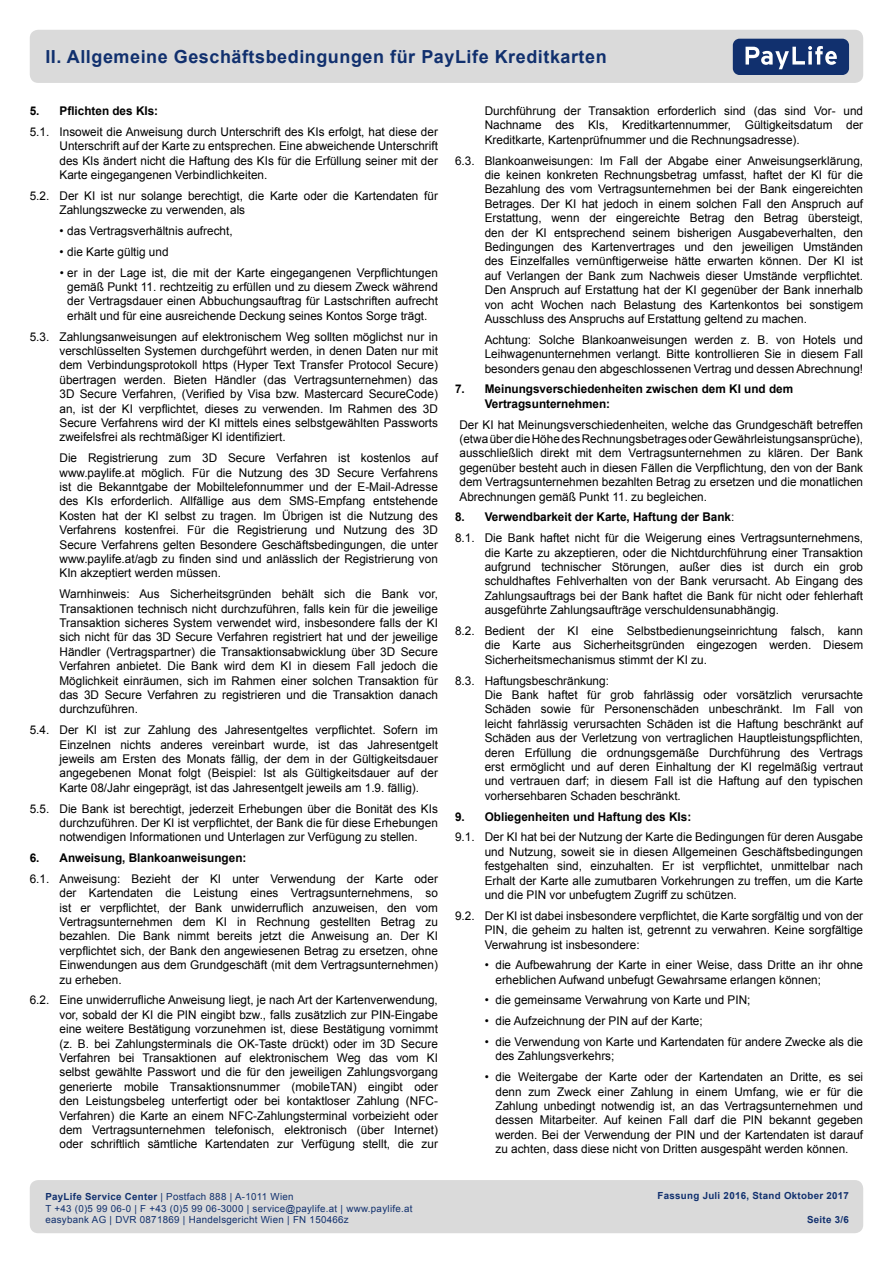
<style>
.page{position:relative;width:893px;height:1263px;background:#fff}
.page>*{position:absolute;margin:0;border:0;box-sizing:border-box;transform-origin:0 0}
.t1{font:700 18px "Arial";letter-spacing:.03em;color:#11306e}
.t2{font:12px/14.4px "Arial";color:#000;text-align:justify}
.t3{font:700 12px/14.4px "Arial";color:#000}
.t4{font:9.75px/11.7px "Arial";letter-spacing:.03em;color:#11306e}
.t5{font:700 9.75px "Arial";letter-spacing:.03em;color:#11306e}
.s1{font-weight:700}
</style>
<div class="page">
<div style="left:30px;top:1180px;width:833px;height:53px;background:#dadada;border-radius:9px"></div>
<div style="left:30px;top:30px;width:833px;height:53px;background:#dadada;border-radius:9px"></div>
<div style="left:733px;top:39px;width:116px;height:36px;background:#11306e;border-radius:7px"></div>
<svg style="left:745px;top:46px;width:92px;height:23px"></svg>
<h1 class="t1" style="left:45px;top:45px;width:563px">II. Allgemeine Geschäftsbedingungen für PayLife Kreditkarten</h1>
<p class="t3" style="left:30px;top:104px;width:130px">5. Pflichten des KIs:</p>
<p class="t2" style="left:60px;top:125px;width:380px;text-indent:-30px">5.1. Insoweit die Anweisung durch Unterschrift des KIs erfolgt, hat diese der Unterschrift auf der Karte zu entsprechen. Eine abweichende Unterschrift des KIs ändert nicht die Haftung des KIs für die Erfüllung seiner mit der Karte eingegangenen Verbindlichkeiten.</p>
<p class="t2" style="left:60px;top:189px;width:380px;text-indent:-30px">5.2. Der KI ist nur solange berechtigt, die Karte oder die Kartendaten für<br>Zahlungszwecke zu verwenden, als</p>
<p class="t2" style="left:60px;top:224px;width:175px">• das Vertragsverhältnis aufrecht,</p>
<p class="t2" style="left:60px;top:244px;width:111px">• die Karte gültig und</p>
<p class="t2" style="left:67px;top:265px;width:372px;text-indent:-8px">• er in der Lage ist, die mit der Karte eingegangenen Verpflichtungen gemäß Punkt 11. rechtzeitig zu erfüllen und zu diesem Zweck während der Vertragsdauer einen Abbuchungsauftrag für Lastschriften aufrecht erhält und für eine ausreichende Deckung seines Kontos Sorge trägt.</p>
<p class="t2" style="left:60px;top:329px;width:380px;text-indent:-30px">5.3. Zahlungsanweisungen auf elektronischem Weg sollten möglichst nur in verschlüsselten Systemen durchgeführt werden, in denen Daten nur mit dem Verbindungsprotokoll https (Hyper Text Transfer Protocol Secure) übertragen werden. Bieten Händler (das Vertragsunternehmen) das 3D Secure Verfahren, (Verified by Visa bzw. Mastercard SecureCode) an, ist der KI verpflichtet, dieses zu verwenden. Im Rahmen des 3D Secure Verfahrens wird der KI mittels eines selbstgewählten Passworts zweifelsfrei als rechtmäßiger KI identifiziert.</p>
<p class="t2" style="left:60px;top:451px;width:380px">Die Registrierung zum 3D Secure Verfahren ist kostenlos auf www.paylife.at möglich. Für die Nutzung des 3D Secure Verfahrens ist die Bekanntgabe der Mobiltelefonnummer und der E-Mail-Adresse des KIs erforderlich. Allfällige aus dem SMS-Empfang entstehende Kosten hat der KI selbst zu tragen. Im Übrigen ist die Nutzung des Verfahrens kostenfrei. Für die Registrierung und Nutzung des 3D Secure Verfahrens gelten Besondere Geschäftsbedingungen, die unter www.paylife.at/agb zu finden sind und anlässlich der Registrierung von KIn akzeptiert werden müssen.</p>
<p class="t2" style="left:60px;top:587px;width:380px">Warnhinweis: Aus Sicherheitsgründen behält sich die Bank vor, Transaktionen technisch nicht durchzuführen, falls kein für die jeweilige Transaktion sicheres System verwendet wird, insbesondere falls der KI sich nicht für das 3D Secure Verfahren registriert hat und der jeweilige Händler (Vertragspartner) die Transaktionsabwicklung über 3D Secure Verfahren anbietet. Die Bank wird dem KI in diesem Fall jedoch die Möglichkeit einräumen, sich im Rahmen einer solchen Transaktion für das 3D Secure Verfahren zu registrieren und die Transaktion danach durchzuführen.</p>
<p class="t2" style="left:60px;top:723px;width:380px;text-indent:-30px">5.4. Der KI ist zur Zahlung des Jahresentgeltes verpflichtet. Sofern im Einzelnen nichts anderes vereinbart wurde, ist das Jahresentgelt jeweils am Ersten des Monats fällig, der dem in der Gültigkeitsdauer angegebenen Monat folgt (Beispiel: Ist als Gültigkeitsdauer auf der Karte 08/Jahr eingeprägt, ist das Jahresentgelt jeweils am 1.9. fällig).</p>
<p class="t2" style="left:60px;top:801px;width:380px;text-indent:-30px">5.5. Die Bank ist berechtigt, jederzeit Erhebungen über die Bonität des KIs durchzuführen. Der KI ist verpflichtet, der Bank die für diese Erhebungen notwendigen Informationen und Unterlagen zur Verfügung zu stellen.</p>
<p class="t3" style="left:30px;top:851px;width:218px">6. Anweisung, Blankoanweisungen:</p>
<p class="t2" style="left:60px;top:871px;width:380px;text-indent:-30px">6.1. Anweisung: Bezieht der KI unter Verwendung der Karte oder der Kartendaten die Leistung eines Vertragsunternehmens, so ist er verpflichtet, der Bank unwiderruflich anzuweisen, den vom Vertragsunternehmen dem KI in Rechnung gestellten Betrag zu bezahlen. Die Bank nimmt bereits jetzt die Anweisung an. Der KI verpflichtet sich, der Bank den angewiesenen Betrag zu ersetzen, ohne Einwendungen aus dem Grundgeschäft (mit dem Vertragsunternehmen) zu erheben.</p>
<p class="t2" style="left:60px;top:993px;width:380px;text-indent:-30px">6.2. Eine unwiderrufliche Anweisung liegt, je nach Art der Kartenverwendung, vor, sobald der KI die PIN eingibt bzw., falls zusätzlich zur PIN-Eingabe eine weitere Bestätigung vorzunehmen ist, diese Bestätigung vornimmt (z. B. bei Zahlungsterminals die OK-Taste drückt) oder im 3D Secure Verfahren bei Transaktionen auf elektronischem Weg das vom KI selbst gewählte Passwort und die für den jeweiligen Zahlungsvorgang generierte mobile Transaktionsnummer (mobileTAN) eingibt oder den Leistungsbeleg unterfertigt oder bei kontaktloser Zahlung (NFC-Verfahren) die Karte an einem NFC-Zahlungsterminal vorbeizieht oder dem Vertragsunternehmen telefonisch, elektronisch (über Internet) oder schriftlich sämtliche Kartendaten zur Verfügung stellt, die zur</p>
<p class="t2" style="left:485px;top:104px;width:380px">Durchführung der Transaktion erforderlich sind (das sind Vor- und Nachname des KIs, Kreditkartennummer, Gültigkeitsdatum der Kreditkarte, Kartenprüfnummer und die Rechnungsadresse).</p>
<p class="t2" style="left:485px;top:153px;width:380px;text-indent:-30px">6.3. Blankoanweisungen: Im Fall der Abgabe einer Anweisungserklärung, die keinen konkreten Rechnungsbetrag umfasst, haftet der KI für die Bezahlung des vom Vertragsunternehmen bei der Bank eingereichten Betrages. Der KI hat jedoch in einem solchen Fall den Anspruch auf Erstattung, wenn der eingereichte Betrag den Betrag übersteigt, den der KI entsprechend seinem bisherigen Ausgabeverhalten, den Bedingungen des Kartenvertrages und den jeweiligen Umständen des Einzelfalles vernünftigerweise hätte erwarten können. Der KI ist auf Verlangen der Bank zum Nachweis dieser Umstände verpflichtet.<br>Den Anspruch auf Erstattung hat der KI gegenüber der Bank innerhalb von acht Wochen nach Belastung des Kartenkontos bei sonstigem Ausschluss des Anspruchs auf Erstattung geltend zu machen.</p>
<p class="t2" style="left:485px;top:332px;width:380px">Achtung: Solche Blankoanweisungen werden z. B. von Hotels und Leihwagenunternehmen verlangt. Bitte kontrollieren Sie in diesem Fall besonders genau den abgeschlossenen Vertrag und dessen Abrechnung!</p>
<p class="t3" style="left:485px;top:382px;width:310px;text-indent:-30px">7. Meinungsverschiedenheiten zwischen dem KI und dem<br>Vertragsunternehmen:</p>
<p class="t2" style="left:459px;top:417px;width:405px">Der KI hat Meinungsverschiedenheiten, welche das Grundgeschäft betreffen (etwa über die Höhe des Rechnungsbetrages oder Gewährleistungsansprüche), ausschließlich direkt mit dem Vertragsunternehmen zu klären. Der Bank gegenüber besteht auch in diesen Fällen die Verpflichtung, den von der Bank dem Vertragsunternehmen bezahlten Betrag zu ersetzen und die monatlichen Abrechnungen gemäß Punkt 11. zu begleichen.</p>
<p class="t2" style="left:455px;top:507px;width:410px;line-height:20.9px"><span class="s1">8. Verwendbarkeit der Karte, Haftung der Bank</span>:<br>8.1. Die Bank haftet nicht für die Weigerung eines Vertragsunternehmens,</p>
<p class="t2" style="left:485px;top:545px;width:380px">die Karte zu akzeptieren, oder die Nichtdurchführung einer Transaktion aufgrund technischer Störungen, außer dies ist durch ein grob schuldhaftes Fehlverhalten von der Bank verursacht. Ab Eingang des Zahlungsauftrags bei der Bank haftet die Bank für nicht oder fehlerhaft ausgeführte Zahlungsaufträge verschuldensunabhängig.</p>
<p class="t2" style="left:485px;top:624px;width:380px;text-indent:-30px">8.2. Bedient der KI eine Selbstbedienungseinrichtung falsch, kann die Karte aus Sicherheitsgründen eingezogen werden. Diesem Sicherheitsmechanismus stimmt der KI zu.</p>
<p class="t2" style="left:485px;top:673px;width:380px;text-align:left;text-indent:-30px">8.3. Haftungsbeschränkung:<br>Die Bank haftet für grob fahrlässig oder vorsätzlich verursachte Schäden sowie für Personenschäden unbeschränkt. Im Fall von leicht fahrlässig verursachten Schäden ist die Haftung beschränkt auf Schäden aus der Verletzung von vertraglichen Hauptleistungspflichten, deren Erfüllung die ordnungsgemäße Durchführung des Vertrags erst ermöglicht und auf deren Einhaltung der KI regelmäßig vertraut und vertrauen darf; in diesem Fall ist die Haftung auf den typischen vorhersehbaren Schaden beschränkt.</p>
<p class="t3" style="left:455px;top:809px;width:238px">9. Obliegenheiten und Haftung des KIs:</p>
<p class="t2" style="left:485px;top:830px;width:380px;text-indent:-30px">9.1. Der KI hat bei der Nutzung der Karte die Bedingungen für deren Ausgabe und Nutzung, soweit sie in diesen Allgemeinen Geschäftsbedingungen festgehalten sind, einzuhalten. Er ist verpflichtet, unmittelbar nach Erhalt der Karte alle zumutbaren Vorkehrungen zu treffen, um die Karte und die PIN vor unbefugtem Zugriff zu schützen.</p>
<p class="t2" style="left:485px;top:908px;width:380px;text-indent:-30px">9.2. Der KI ist dabei insbesondere verpflichtet, die Karte sorgfältig und von der PIN, die geheim zu halten ist, getrennt zu verwahren. Keine sorgfältige Verwahrung ist insbesondere:</p>
<p class="t2" style="left:495px;top:958px;width:369px;text-indent:-11px">• die Aufbewahrung der Karte in einer Weise, dass Dritte an ihr ohne erheblichen Aufwand unbefugt Gewahrsame erlangen können;</p>
<p class="t2" style="left:485px;top:993px;width:267px">• die gemeinsame Verwahrung von Karte und PIN;</p>
<p class="t2" style="left:485px;top:1014px;width:219px">• die Aufzeichnung der PIN auf der Karte;</p>
<p class="t2" style="left:495px;top:1035px;width:369px;text-indent:-11px">• die Verwendung von Karte und Kartendaten für andere Zwecke als die des Zahlungsverkehrs;</p>
<p class="t2" style="left:495px;top:1070px;width:369px;text-indent:-11px">• die Weitergabe der Karte oder der Kartendaten an Dritte, es sei denn zum Zweck einer Zahlung in einem Umfang, wie er für die Zahlung unbedingt notwendig ist, an das Vertragsunternehmen und dessen Mitarbeiter. Auf keinen Fall darf die PIN bekannt gegeben werden. Bei der Verwendung der PIN und der Kartendaten ist darauf zu achten, dass diese nicht von Dritten ausgespäht werden können.</p>
<p class="t4" style="left:45px;top:1191px;width:369px"><span class="s1">PayLife Service Center</span> | Postfach 888 | A-1011 Wien<br>T +43 (0)5 99 06-0 | F +43 (0)5 99 06-3000 | service@paylife.at | www.paylife.at easybank AG | DVR 0871869 | Handelsgericht Wien | FN 150466z</p>
<p class="t5" style="left:657px;top:1189px;width:193px">Fassung Juli 2016, Stand Oktober 2017</p>
<p class="t5" style="left:807px;top:1213px;width:43px">Seite 3/6</p>
</div>
